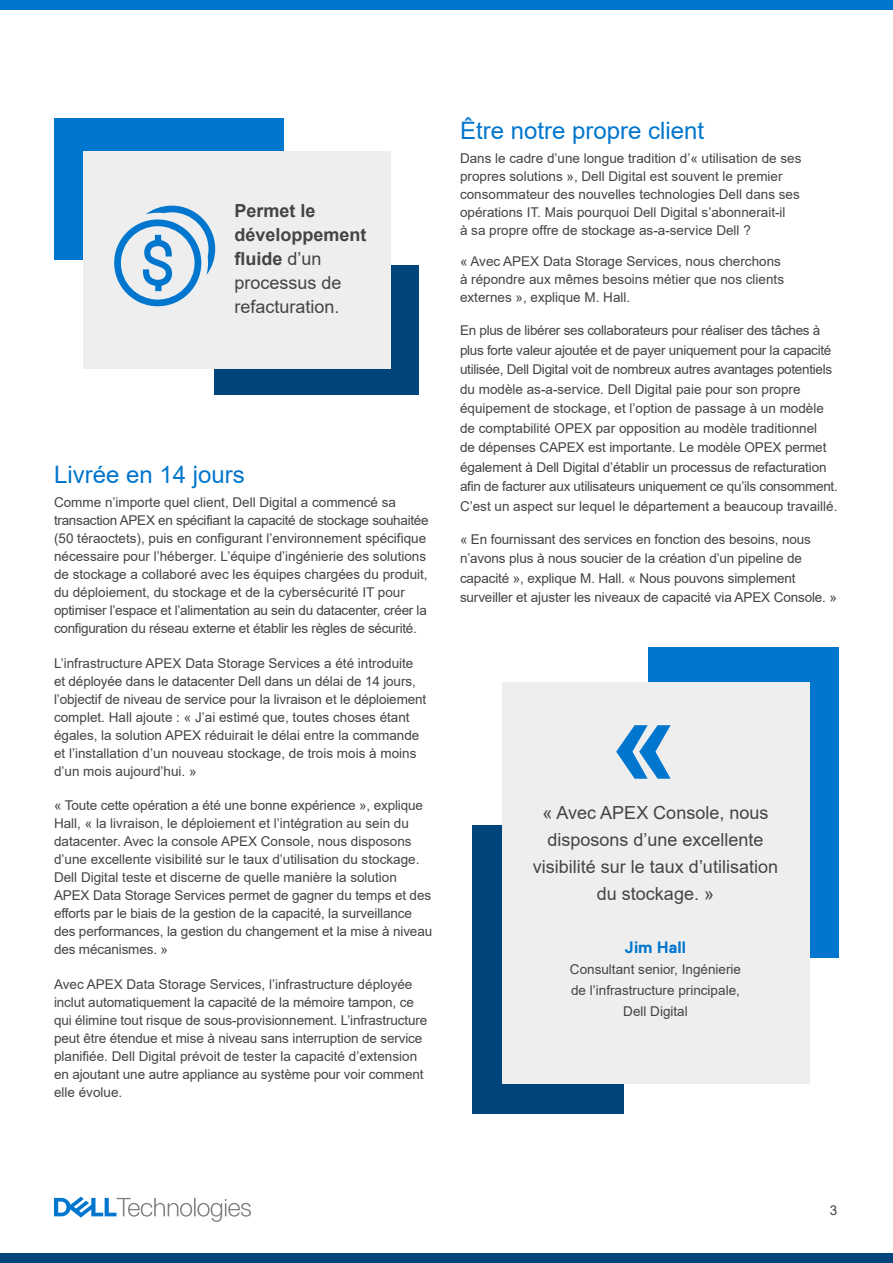
<style>
.page{position:relative;width:893px;height:1263px;background:#fff}
.page>*{position:absolute;margin:0;border:0;box-sizing:border-box;transform-origin:0 0}
.t1{font:700 120px "Arial";color:#0076ce}
.Paragraph-Header{font:24px "Arial";color:#0076ce}
.Stat-Gray{font:18px/24px "Arial";color:#444}
.Quote_Name{font:700 16.5px "Dell Replica";color:#0076ce}
.Paragraph{font:13.5px/18px "Arial";color:#444}
.Quote_Title___Compan{font:13.5px/21px "Arial";color:#444;text-align:center}
.Page_Numbers{font:13.5px "Arial";color:#444}
.s1{font-weight:700}
</style>
<div class="page">
<svg style="left:54px;top:1196px;width:197px;height:26px"></svg>
<div style="left:0;top:1253px;width:893px;height:10px;background:#00447c"></div>
<div style="left:0;top:0;width:893px;height:10px;background:#0076ce"></div>
<div style="left:649px;top:647px;width:190px;height:310px;background:#0076ce"></div>
<div style="left:472px;top:825px;width:151px;height:288px;background:#00447c"></div>
<div style="left:502px;top:682px;width:307px;height:402px;background:#eee"></div>
<div style="left:54px;top:118px;width:229px;height:142px;background:#0076ce"></div>
<div style="left:214px;top:265px;width:204px;height:130px;background:#00447c"></div>
<div style="left:83px;top:151px;width:307px;height:217px;background:#eee"></div>
<svg style="left:114px;top:206px;width:101px;height:100px"></svg>
<p class="Stat-Gray" style="left:234px;top:199px;width:134px"><span class="s1">Permet le développement fluide</span> d’un processus de refacturation.</p>
<p class="Paragraph-Header" style="left:54px;top:458px;width:192px">Livrée en 14 jours</p>
<p class="Paragraph" style="left:54px;top:493px;width:376px">Comme n’importe quel client, Dell Digital a commencé sa transaction APEX en spécifiant la capacité de stockage souhaitée (50 téraoctets), puis en configurant l’environnement spécifique nécessaire pour l’héberger. L’équipe d’ingénierie des solutions de stockage a collaboré avec les équipes chargées du produit, du déploiement, du stockage et de la cybersécurité IT pour optimiser l’espace et l’alimentation au sein du datacenter, créer la configuration du réseau externe et établir les règles de sécurité.</p>
<p class="Paragraph" style="left:54px;top:654px;width:374px">L’infrastructure APEX Data Storage Services a été introduite et déployée dans le datacenter Dell dans un délai de 14 jours, l’objectif de niveau de service pour la livraison et le déploiement complet. Hall ajoute : « J’ai estimé que, toutes choses étant égales, la solution APEX réduirait le délai entre la commande et l’installation d’un nouveau stockage, de trois mois à moins d’un mois aujourd’hui. »</p>
<p class="Paragraph" style="left:54px;top:796px;width:380px">« Toute cette opération a été une bonne expérience », explique Hall, « la livraison, le déploiement et l’intégration au sein du datacenter. Avec la console APEX Console, nous disposons d’une excellente visibilité sur le taux d’utilisation du stockage.<br>Dell Digital teste et discerne de quelle manière la solution APEX Data Storage Services permet de gagner du temps et des efforts par le biais de la gestion de la capacité, la surveillance des performances, la gestion du changement et la mise à niveau des mécanismes. »</p>
<p class="Paragraph" style="left:54px;top:975px;width:375px">Avec APEX Data Storage Services, l’infrastructure déployée inclut automatiquement la capacité de la mémoire tampon, ce qui élimine tout risque de sous-provisionnement. L’infrastructure peut être étendue et mise à niveau sans interruption de service planifiée. Dell Digital prévoit de tester la capacité d’extension en ajoutant une autre appliance au système pour voir comment elle évolue.</p>
<p class="Paragraph-Header" style="left:460px;top:114px;width:246px">Être notre propre client</p>
<p class="Paragraph" style="left:460px;top:149px;width:343px">Dans le cadre d’une longue tradition d’« utilisation de ses propres solutions », Dell Digital est souvent le premier consommateur des nouvelles technologies Dell dans ses opérations IT. Mais pourquoi Dell Digital s’abonnerait-il<br>à sa propre offre de stockage as-a-service Dell ?</p>
<p class="Paragraph" style="left:460px;top:252px;width:326px">« Avec APEX Data Storage Services, nous cherchons à répondre aux mêmes besoins métier que nos clients externes », explique M. Hall.</p>
<p class="Paragraph" style="left:460px;top:320px;width:379px;line-height:19.5px">En plus de libérer ses collaborateurs pour réaliser des tâches à plus forte valeur ajoutée et de payer uniquement pour la capacité utilisée, Dell Digital voit de nombreux autres avantages potentiels du modèle as-a-service. Dell Digital paie pour son propre équipement de stockage, et l’option de passage à un modèle de comptabilité OPEX par opposition au modèle traditionnel<br>de dépenses CAPEX est importante. Le modèle OPEX permet également à Dell Digital d’établir un processus de refacturation afin de facturer aux utilisateurs uniquement ce qu’ils consomment.<br>C’est un aspect sur lequel le département a beaucoup travaillé.</p>
<p class="Paragraph" style="left:460px;top:529px;width:379px;line-height:19.5px">« En fournissant des services en fonction des besoins, nous n’avons plus à nous soucier de la création d’un pipeline de capacité », explique M. Hall. « Nous pouvons simplement surveiller et ajuster les niveaux de capacité via APEX Console. »</p>
<p class="t1" style="left:610px;top:656px;width:68px">«</p>
<p class="Stat-Gray" style="left:533px;top:799px;width:247px;line-height:27px;text-align:center">« Avec APEX Console, nous disposons d’une excellente visibilité sur le taux d’utilisation du stockage. »</p>
<p class="Quote_Name" style="left:625px;top:938px;width:63px">Jim Hall</p>
<p class="Quote_Title___Compan" style="left:570px;top:958px;width:173px">Consultant senior, Ingénierie de l’infrastructure principale,<br>Dell Digital</p>
<p class="Page_Numbers" style="left:830px;top:1201px;width:9px">3</p>
</div>
